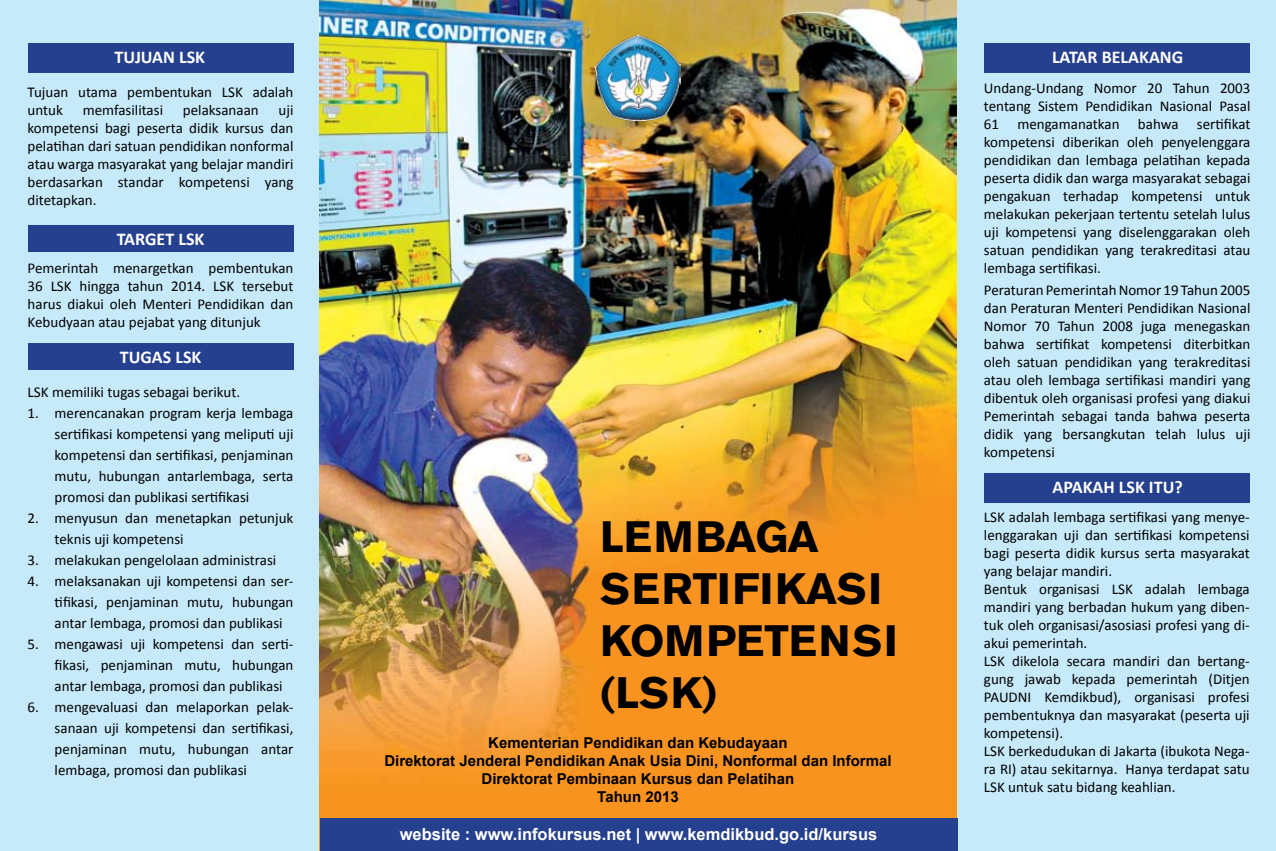
<style>
.page{position:relative;width:1276px;height:851px;background:#fff}
.page>*{position:absolute;margin:0;border:0;box-sizing:border-box;transform-origin:0 0}
.t1{font:700 43.5px/52.2px "Akzidenz Grotesk BE";color:#000}
.t2{font:700 18px "Calibri";color:#fff}
.t3{font:700 16.5px "Arial";color:#fff}
.t4{font:15px/18px "Calibri";color:#000;text-align:justify}
.t5{font:700 15px/18px "Arial";color:#000;text-align:center}
</style>
<div class="page">
<div style="left:0;top:0;width:1276px;height:850px;background:#c7eafb"></div>
<img style="left:319px;top:0;width:638px;height:850px">
<div style="left:984px;top:43px;width:265px;height:30px;background:#25408f"></div>
<div style="left:28px;top:226px;width:265px;height:26px;background:#25408f"></div>
<div style="left:984px;top:473px;width:265px;height:30px;background:#25408f"></div>
<div style="left:28px;top:43px;width:265px;height:30px;background:#25408f"></div>
<div style="left:28px;top:343px;width:265px;height:26px;background:#25408f"></div>
<img style="left:595px;top:34px;width:86px;height:86px">
<div style="left:320px;top:818px;width:638px;height:32px;background:#25408f"></div>
<p class="t2" style="left:115px;top:46px;width:92px">TUJUAN LSK</p>
<p class="t4" style="left:28px;top:83px;width:267px">Tujuan utama pembentukan LSK adalah untuk</p>
<p class="t4" style="left:83px;top:101px;width:82px">memfasilitasi</p>
<p class="t4" style="left:183px;top:101px;width:77px">pelaksanaan</p>
<p class="t4" style="left:28px;top:101px;width:267px;text-indent:251px">uji kompetensi bagi peserta didik kursus dan pelatihan dari satuan pendidikan nonformal atau warga masyarakat yang belajar mandiri berdasarkan standar kompetensi yang ditetapkan.</p>
<p class="t2" style="left:117px;top:227px;width:89px">TARGET LSK</p>
<p class="t4" style="left:28px;top:259px;width:267px">Pemerintah menargetkan pembentukan 36 LSK hingga tahun 2014. LSK tersebut harus diakui oleh Menteri Pendidikan dan Kebudyaan atau pejabat yang ditunjuk</p>
<p class="t2" style="left:120px;top:345px;width:83px">TUGAS LSK</p>
<p class="t4" style="left:28px;top:383px;width:214px">LSK memiliki tugas sebagai berikut.</p>
<p class="t4" style="left:55px;top:402px;width:240px;line-height:21px;text-indent:-27px">1. merencanakan program kerja lembaga sertifikasi kompetensi yang meliputi uji kompetensi dan sertifikasi, penjaminan mutu, hubungan antarlembaga, serta promosi dan publikasi sertifikasi</p>
<p class="t4" style="left:55px;top:507px;width:240px;line-height:21px;text-indent:-27px">2. menyusun dan menetapkan petunjuk teknis uji kompetensi</p>
<p class="t4" style="left:28px;top:551px;width:250px">3. melakukan pengelolaan administrasi</p>
<p class="t4" style="left:55px;top:570px;width:240px;line-height:21px;text-indent:-27px">4. melaksanakan uji kompetensi dan ser&shy;tifikasi, penjaminan mutu, hubungan antar lembaga, promosi dan publikasi</p>
<p class="t4" style="left:55px;top:633px;width:240px;line-height:21px;text-indent:-27px">5. mengawasi uji kompetensi dan serti&shy;fikasi, penjaminan mutu, hubungan antar lembaga, promosi dan publikasi</p>
<p class="t4" style="left:55px;top:696px;width:240px;line-height:21px;text-indent:-27px">6. mengevaluasi dan melaporkan pelak&shy;sanaan uji kompetensi dan sertifikasi, penjaminan mutu, hubungan antar lembaga, promosi dan publikasi</p>
<h1 class="t1" style="left:600px;top:510px;width:299px">LEMBAGA<br>SERTIFIKASI<br>KOMPETENSI (LSK)</h1>
<p class="t5" style="left:384px;top:734px;width:509px">Kementerian Pendidikan dan Kebudayaan<br>Direktorat Jenderal Pendidikan Anak Usia Dini, Nonformal dan Informal Direktorat Pembinaan Kursus dan Pelatihan<br>Tahun 2013</p>
<p class="t3" style="left:400px;top:823px;width:479px">website : www.infokursus.net | www.kemdikbud.go.id/kursus</p>
<p class="t2" style="left:1052px;top:45px;width:133px">LATAR BELAKANG</p>
<p class="t4" style="left:984px;top:79px;width:268px">Undang-Undang Nomor 20 Tahun 2003 tentang Sistem Pendidikan Nasional Pasal 61 mengamanatkan bahwa sertifikat kompetensi diberikan oleh penyelenggara pendidikan dan lembaga pelatihan kepada peserta didik dan warga masyarakat sebagai pengakuan terhadap kompetensi untuk melakukan pekerjaan tertentu setelah lulus uji kompetensi yang diselenggarakan oleh satuan pendidikan yang terakreditasi atau lembaga sertifikasi.</p>
<p class="t4" style="left:984px;top:281px;width:268px">Peraturan Pemerintah Nomor 19 Tahun 2005 dan Peraturan Menteri Pendidikan Nasional Nomor 70 Tahun 2008 juga menegaskan bahwa sertifikat kompetensi diterbitkan oleh satuan pendidikan yang terakreditasi atau oleh lembaga sertifikasi mandiri yang dibentuk oleh organisasi profesi yang diakui Pemerintah sebagai tanda bahwa peserta didik yang bersangkutan telah lulus uji kompetensi</p>
<p class="t2" style="left:1052px;top:476px;width:132px">APAKAH LSK ITU?</p>
<p class="t4" style="left:984px;top:507px;width:267px;text-align:left">LSK adalah lembaga sertifikasi yang menye&shy;lenggarakan uji dan sertifikasi kompetensi bagi peserta didik kursus serta masyarakat yang belajar mandiri.<br>Bentuk organisasi LSK adalah lembaga mandiri yang berbadan hukum yang diben&shy;tuk oleh organisasi/asosiasi profesi yang di&shy;akui pemerintah.<br>LSK dikelola secara mandiri dan bertang&shy;gung jawab kepada pemerintah (Ditjen PAUDNI Kemdikbud), organisasi profesi pembentuknya dan masyarakat (peserta uji kompetensi).<br>LSK berkedudukan di Jakarta (ibukota Nega&shy;ra RI) atau sekitarnya. Hanya terdapat satu LSK untuk satu bidang keahlian.</p>
</div>
